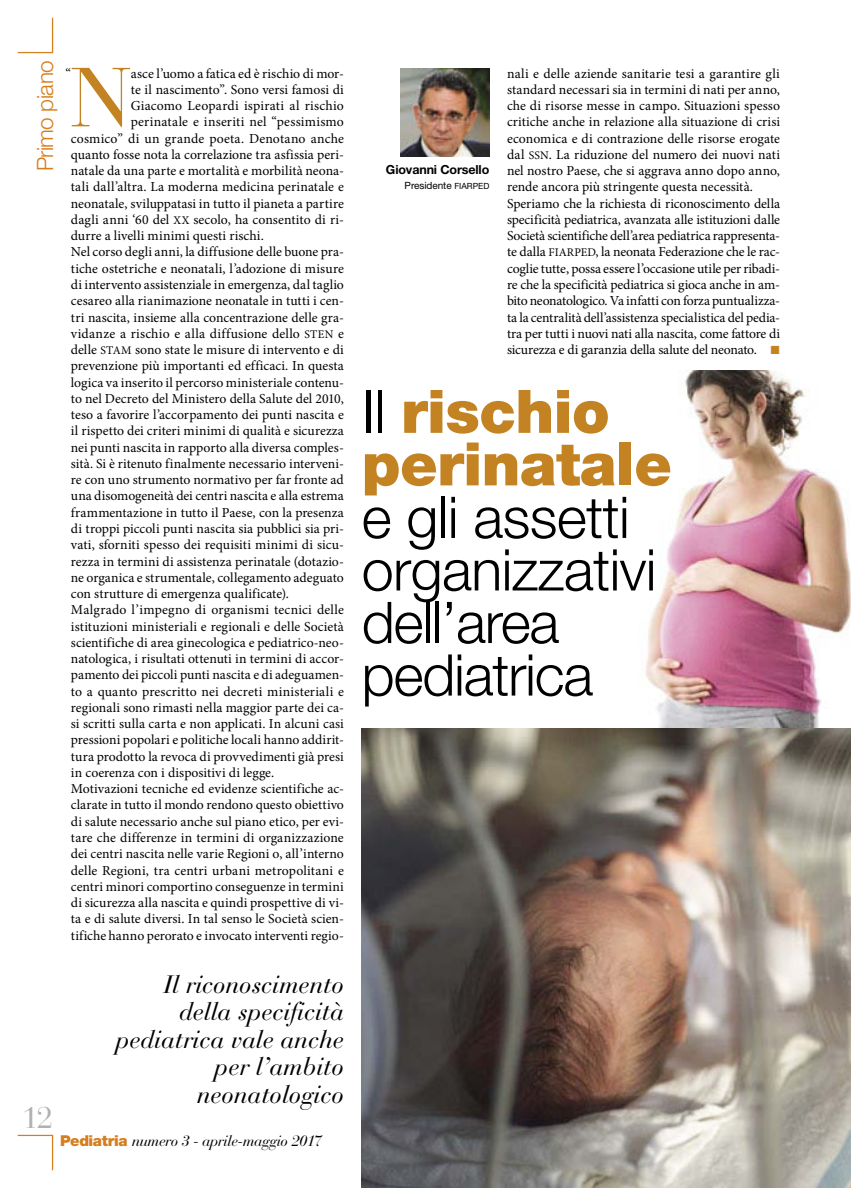
<style>
.page{position:relative;width:851px;height:1188px;background:#fff}
.page>*{position:absolute;margin:0;border:0;box-sizing:border-box;transform-origin:0 0}
.t1{font:83px "Bauer Bodoni";color:#c48322}
.t2{font:900 60px/52.5px "Helvetica Neue";letter-spacing:-.01em;color:#c48322}
.t3{font:300 57.5px/52.5px "Helvetica Neue";letter-spacing:-.01em;color:#000}
.t4{font:30px "Bauer Bodoni";color:#b0b1b3}
.t5{font:italic 25px/27.5px "Bauer Bodoni";letter-spacing:-.005em;color:#000;text-align:right}
.t6{font:300 22.5px "Helvetica Neue";letter-spacing:-.025em;color:#d57e1d}
.t7{font:italic 15px "Bauer Bodoni";letter-spacing:-.02em;color:#000}
.t8{font:13.75px/16.2px "Minion Pro";color:#000}
.t9{font:13.75px "Minion Pro";letter-spacing:.02em;color:#000}
.t10{font:700 12.5px "Helvetica Neue";letter-spacing:-.01em;color:#000}
.t11{font:10px "Helvetica Neue";letter-spacing:-.005em;color:#000}
.s1{font-size:11.75px}
.s2{font-family:"Helvetica Neue";font-weight:900;font-style:normal;color:#d57e1d}
.s3{font-weight:300;color:#000}
.s4{font-size:8.5px}
</style>
<div class="page">
<img style="left:645px;top:370px;width:205px;height:358px">
<img style="left:400px;top:68px;width:89px;height:89px">
<img style="left:361px;top:728px;width:489px;height:459px">
<svg style="left:17px;top:1134px;width:37px;height:37px"></svg>
<svg style="left:17px;top:17px;width:37px;height:37px"></svg>
<h3 class="t6" style="left:31px;top:171px;width:113px;rotate:-90deg">Primo piano</h3>
<p class="t8" style="left:65px;top:65px;width:7px">“</p>
<h1 class="t1" style="left:71px;top:48px;width:61px">N</h1>
<p class="t8" style="left:131px;top:65px;width:214px">asce l’uomo a fatica ed è rischio di mor-</p>
<p class="t8" style="left:131px;top:81px;width:214px">te il nascimento”. Sono versi famosi di</p>
<p class="t8" style="left:131px;top:98px;width:214px">Giacomo Leopardi ispirati al rischio</p>
<p class="t8" style="left:131px;top:114px;width:214px">perinatale e inseriti nel “pessimismo</p>
<p class="t8" style="left:71px;top:130px;width:274px">cosmico” di un grande poeta. Denotano anche</p>
<p class="t8" style="left:71px;top:146px;width:274px">quanto fosse nota la correlazione tra asfissia peri-</p>
<p class="t8" style="left:71px;top:163px;width:274px">natale da una parte e mortalità e morbilità neona-</p>
<p class="t8" style="left:71px;top:179px;width:274px">tali dall’altra. La moderna medicina perinatale e</p>
<p class="t8" style="left:71px;top:195px;width:274px">neonatale, sviluppatasi in tutto il pianeta a partire</p>
<p class="t8" style="left:71px;top:211px;width:274px">dagli anni ‘60 del <span class="s1">XX</span> secolo, ha consentito di ri-</p>
<p class="t8" style="left:71px;top:228px;width:194px">durre a livelli minimi questi rischi.</p>
<p class="t8" style="left:71px;top:244px;width:274px">Nel corso degli anni, la diffusione delle buone pra-</p>
<p class="t8" style="left:71px;top:260px;width:274px">tiche ostetriche e neonatali, l’adozione di misure</p>
<p class="t8" style="left:71px;top:276px;width:274px">di intervento assistenziale in emergenza, dal taglio</p>
<p class="t8" style="left:71px;top:293px;width:274px">cesareo alla rianimazione neonatale in tutti i cen-</p>
<p class="t8" style="left:71px;top:309px;width:274px">tri nascita, insieme alla concentrazione delle gra-</p>
<p class="t9" style="left:71px;top:324px;width:274px">vidanze a rischio e alla diffusione dello <span class="s1">STEN</span> e</p>
<p class="t8" style="left:71px;top:341px;width:274px">delle <span class="s1">STAM</span> sono state le misure di intervento e di</p>
<p class="t8" style="left:71px;top:358px;width:274px">prevenzione più importanti ed efficaci. In questa</p>
<p class="t8" style="left:71px;top:374px;width:274px">logica va inserito il percorso ministeriale contenu-</p>
<p class="t8" style="left:71px;top:390px;width:274px">to nel Decreto del Ministero della Salute del 2010,</p>
<p class="t8" style="left:71px;top:406px;width:274px">teso a favorire l’accorpamento dei punti nascita e</p>
<p class="t8" style="left:71px;top:423px;width:274px">il rispetto dei criteri minimi di qualità e sicurezza</p>
<p class="t8" style="left:71px;top:439px;width:274px">nei punti nascita in rapporto alla diversa comples-</p>
<p class="t8" style="left:71px;top:455px;width:274px">sità. Si è ritenuto finalmente necessario interveni-</p>
<p class="t8" style="left:71px;top:471px;width:274px">re con uno strumento normativo per far fronte ad</p>
<p class="t8" style="left:71px;top:488px;width:274px">una disomogeneità dei centri nascita e alla estrema</p>
<p class="t8" style="left:71px;top:504px;width:274px">frammentazione in tutto il Paese, con la presenza</p>
<p class="t8" style="left:71px;top:520px;width:274px">di troppi piccoli punti nascita sia pubblici sia pri-</p>
<p class="t8" style="left:71px;top:536px;width:274px">vati, sforniti spesso dei requisiti minimi di sicu-</p>
<p class="t8" style="left:71px;top:553px;width:274px">rezza in termini di assistenza perinatale (dotazio-</p>
<p class="t8" style="left:71px;top:569px;width:274px">ne organica e strumentale, collegamento adeguato</p>
<p class="t8" style="left:71px;top:585px;width:219px">con strutture di emergenza qualificate).</p>
<p class="t8" style="left:71px;top:601px;width:274px">Malgrado l’impegno di organismi tecnici delle</p>
<p class="t8" style="left:71px;top:618px;width:274px">istituzioni ministeriali e regionali e delle Società</p>
<p class="t8" style="left:71px;top:634px;width:274px">scientifiche di area ginecologica e pediatrico-neo-</p>
<p class="t8" style="left:71px;top:650px;width:274px">natologica, i risultati ottenuti in termini di accor-</p>
<p class="t8" style="left:71px;top:666px;width:274px">pamento dei piccoli punti nascita e di adeguamen-</p>
<p class="t8" style="left:71px;top:683px;width:274px">to a quanto prescritto nei decreti ministeriali e</p>
<p class="t8" style="left:71px;top:699px;width:274px">regionali sono rimasti nella maggior parte dei ca-</p>
<p class="t8" style="left:71px;top:715px;width:274px">si scritti sulla carta e non applicati. In alcuni casi</p>
<p class="t8" style="left:71px;top:731px;width:274px">pressioni popolari e politiche locali hanno addirit-</p>
<p class="t8" style="left:71px;top:748px;width:274px">tura prodotto la revoca di provvedimenti già presi</p>
<p class="t8" style="left:71px;top:764px;width:205px">in coerenza con i dispositivi di legge.</p>
<p class="t8" style="left:71px;top:780px;width:274px">Motivazioni tecniche ed evidenze scientifiche ac-</p>
<p class="t8" style="left:71px;top:796px;width:274px">clarate in tutto il mondo rendono questo obiettivo</p>
<p class="t8" style="left:71px;top:813px;width:274px">di salute necessario anche sul piano etico, per evi-</p>
<p class="t8" style="left:71px;top:829px;width:274px">tare che differenze in termini di organizzazione</p>
<p class="t8" style="left:71px;top:845px;width:274px">dei centri nascita nelle varie Regioni o, all’interno</p>
<p class="t8" style="left:71px;top:861px;width:274px">delle Regioni, tra centri urbani metropolitani e</p>
<p class="t8" style="left:71px;top:878px;width:274px">centri minori comportino conseguenze in termini</p>
<p class="t8" style="left:71px;top:894px;width:274px">di sicurezza alla nascita e quindi prospettive di vi-</p>
<p class="t8" style="left:71px;top:910px;width:274px">ta e di salute diversi. In tal senso le Società scien-</p>
<p class="t8" style="left:71px;top:926px;width:274px">tifiche hanno perorato e invocato interventi regio-</p>
<h3 class="t4" style="left:22px;top:1099px;width:33px">12</h3>
<h3 class="t5" style="left:116px;top:970px;width:230px">Il riconoscimento della specificità pediatrica vale anche per l’ambito neonatologico</h3>
<p class="t7" style="left:60px;top:1130px;width:263px"><span class="s2">Pediatria</span> numero 3 - aprile-maggio 2017</p>
<p class="t8" style="left:507px;top:65px;width:274px">nali e delle aziende sanitarie tesi a garantire gli standard necessari sia in termini di nati per anno, che di risorse messe in campo. Situazioni spesso critiche anche in relazione alla situazione di crisi economica e di contrazione delle risorse erogate dal <span class="s1">SSN</span>. La riduzione del numero dei nuovi nati nel nostro Paese, che si aggrava anno dopo anno, rende ancora più stringente questa necessità.<br>Speriamo che la richiesta di riconoscimento della specificità pediatrica, avanzata alle istituzioni dalle Società scientifiche dell’area pediatrica rappresenta&shy;te dalla <span class="s1">FIARPED</span>, la neonata Federazione che le rac&shy;coglie tutte, possa essere l’occasione utile per ribadi&shy;re che la specificità pediatrica si gioca anche in am&shy;bito neonatologico. Va infatti con forza puntualizza&shy;ta la centralità dell’assistenza specialistica del pedia&shy;tra per tutti i nuovi nati alla nascita, come fattore di sicurezza e di garanzia della salute del neonato.</p>
<h2 class="t2" style="left:361px;top:385px;width:312px"><span class="s3">Il</span> rischio perinatale</h2>
<h3 class="t3" style="left:361px;top:490px;width:296px">e gli assetti organizzativi dell’area pediatrica</h3>
<p class="t10" style="left:386px;top:161px;width:105px">Giovanni Corsello</p>
<p class="t11" style="left:404px;top:179px;width:86px">Presidente <span class="s4">FIARPED</span></p>
</div>
